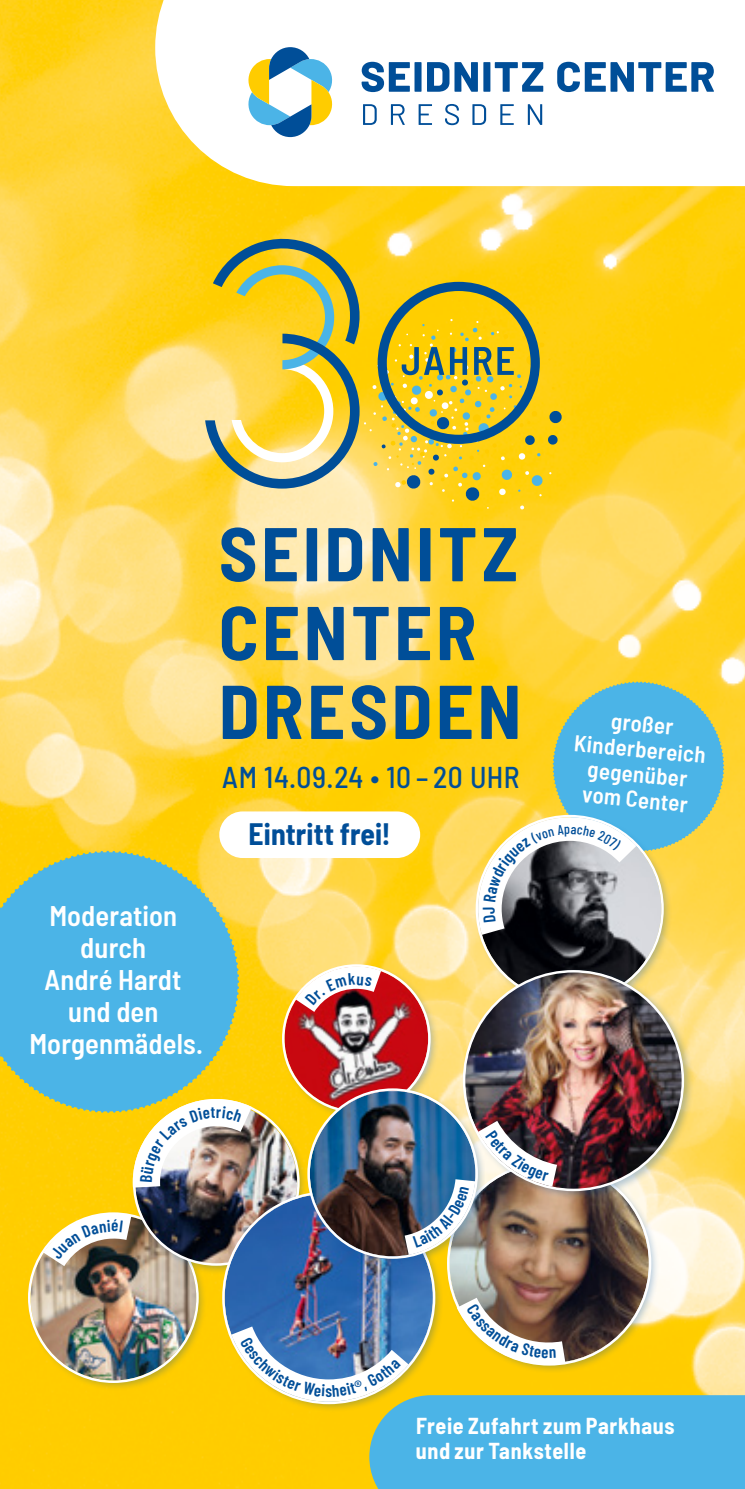
<style>
.page{position:relative;width:745px;height:1489px;background:#fff}
.page>*{position:absolute;margin:0;border:0;box-sizing:border-box;transform-origin:0 0}
.t1{font:700 semi-condensed 76px/78.8px "Barlow";letter-spacing:.045em;color:#004e98}
.t2{font:700 semi-condensed 30.25px "Barlow";letter-spacing:.005em;color:#004e98}
.t3{font:500 semi-condensed 30px "Barlow";letter-spacing:.02em;color:#004e98}
.t4{font:600 semi-condensed 28.5px/32px "Barlow";letter-spacing:.005em;color:#fff;text-align:center}
.t5{font:600 semi-condensed 22.75px/25px "Barlow";color:#fff;text-align:center}
.t6{font:700 semi-condensed 22.5px/25px "Barlow";letter-spacing:.03em;color:#fff}
</style>
<div class="page">
<img style="left:0;top:0;width:744px;height:1488px">
<img style="left:478px;top:960px;width:183px;height:8px">
<div style="left:281px;top:964px;width:157px;height:156px;background:#004e98;opacity:.3"></div>
<img style="left:284px;top:966px;width:144px;height:144px;border-radius:72px">
<div style="left:461px;top:968px;width:233px;height:231px;background:#004e98;opacity:.3"></div>
<img style="left:464px;top:970px;width:219px;height:219px;border-radius:109px">
<div style="left:219px;top:811px;width:201px;height:47px;background:#fff;border-radius:23px"></div>
<svg style="left:0;top:850px;width:239px;height:262px;background:#66b8c8"></svg>
<svg style="left:155px;top:0;width:589px;height:186px"></svg>
<svg style="left:248px;top:47px;width:85px;height:90px"></svg>
<svg style="left:361px;top:62px;width:116px;height:30px"></svg>
<svg style="left:483px;top:62px;width:60px;height:30px"></svg>
<svg style="left:557px;top:62px;width:156px;height:30px"></svg>
<svg style="left:363px;top:104px;width:13px;height:21px"></svg>
<svg style="left:390px;top:104px;width:14px;height:21px"></svg>
<svg style="left:418px;top:104px;width:14px;height:21px"></svg>
<svg style="left:444px;top:104px;width:15px;height:21px"></svg>
<svg style="left:472px;top:104px;width:14px;height:21px"></svg>
<svg style="left:500px;top:104px;width:13px;height:21px"></svg>
<svg style="left:527px;top:104px;width:15px;height:21px"></svg>
<svg style="left:205px;top:237px;width:357px;height:272px;background:#dbc341"></svg>
<svg style="left:466px;top:681px;width:257px;height:279px;background:#a4b388"></svg>
<img style="left:274px;top:955px;width:132px;height:81px">
<img style="left:20px;top:1085px;width:724px;height:403px">
<h1 class="t1" style="left:219px;top:509px;width:304px">SEIDNITZ<br>CENTER<br>DRESDEN</h1>
<p class="t3" style="left:222px;top:756px;width:298px">AM 14.09.24 • 10 – 20 UHR</p>
<p class="t2" style="left:248px;top:812px;width:144px">Eintritt frei!</p>
<p class="t4" style="left:29px;top:898px;width:175px">Moderation durch<br>André Hardt und den<br>Morgenmädels.</p>
<p class="t5" style="left:577px;top:704px;width:133px;rotate:5deg">großer<br>Kinderbereich gegenüber vom Center</p>
<p class="t6" style="left:415px;top:1411px;width:260px">Freie Zufahrt zum Parkhaus und zur Tankstelle</p>
</div>
